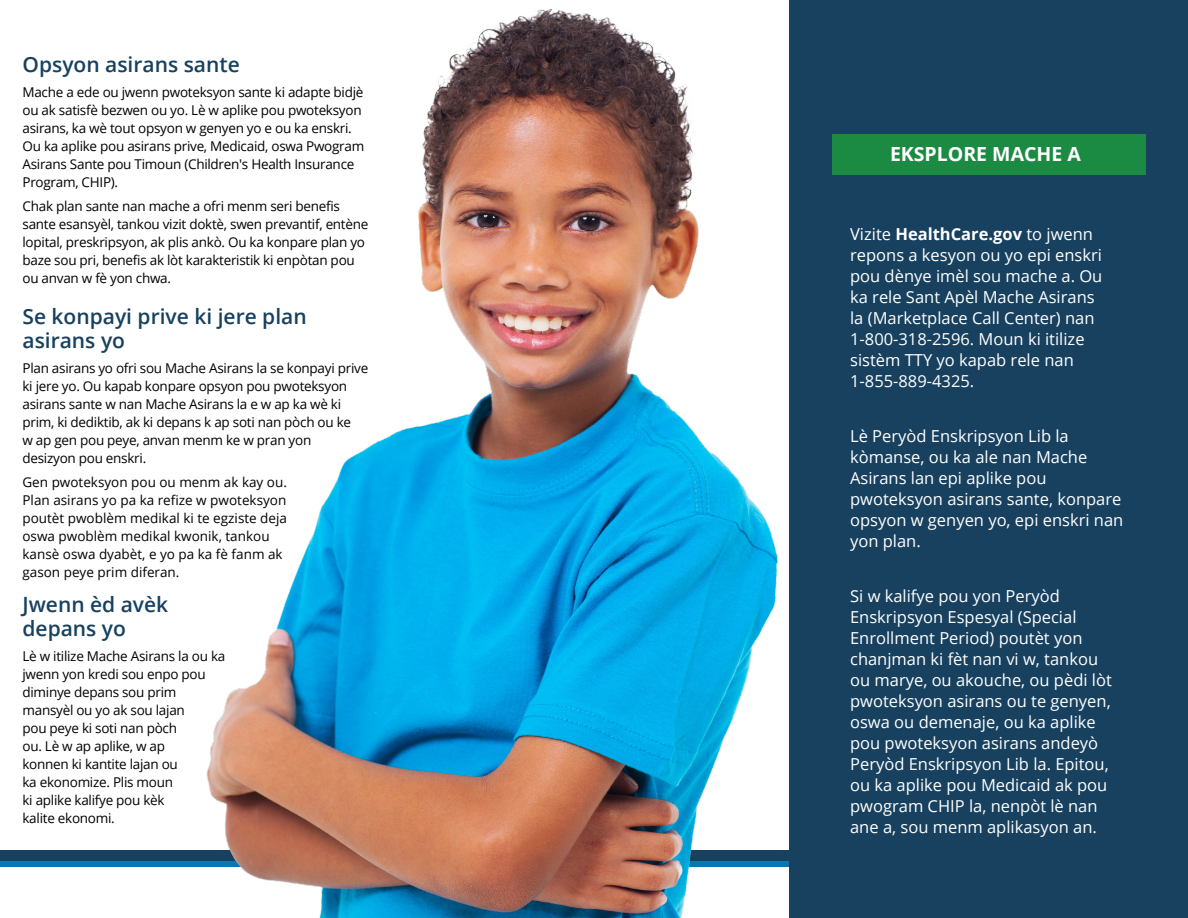
<style>
.page{position:relative;width:1188px;height:918px;background:#fff}
.page>*{position:absolute;margin:0;border:0;box-sizing:border-box;transform-origin:0 0}
.t1{font:600 21px/24px "Open Sans";color:#17415f}
.CALL_OUT_-_Title2{font:700 19.5px "Open Sans";color:#fff}
.text_blue_box2{font:16.5px/21px "Open Sans";color:#fff}
.text_no_indent{font:13.5px/18px "Open Sans";letter-spacing:-.02em;color:#000}
.text_no_indent-2{font:13.5px/18px "Open Sans";color:#000}
.s1{font-weight:700}
</style>
<div class="page">
<div style="left:0;top:850px;width:790px;height:14px;background:#17415f"></div>
<div style="left:0;top:861px;width:790px;height:6px;background:#0d76ad"></div>
<img style="left:206px;top:0;width:584px;height:918px">
<div style="left:790px;top:0;width:398px;height:918px;background:#17415f"></div>
<div style="left:832px;top:134px;width:314px;height:41px;background:#1b8a43"></div>
<h1 class="t1" style="left:22px;top:52px;width:219px">Opsyon asirans sante</h1>
<p class="text_no_indent" style="left:22px;top:83px;width:343px">Mache a ede ou jwenn pwoteksyon sante ki adapte bidjè ou ak satisfè bezwen ou yo. Lè w aplike pou pwoteksyon asirans, ka wè tout opsyon w genyen yo e ou ka enskri.<br>Ou ka aplike pou asirans prive, Medicaid, oswa Pwogram Asirans Sante pou Timoun (Children's Health Insurance Program, CHIP).</p>
<p class="text_no_indent" style="left:22px;top:197px;width:347px">Chak plan sante nan mache a ofri menm seri benefis sante esansyèl, tankou vizit doktè, swen prevantif, entène lopital, preskripsyon, ak plis ankò. Ou ka konpare plan yo baze sou pri, benefis ak lòt karakteristik ki enpòtan pou ou anvan w fè yon chwa.</p>
<h2 class="t1" style="left:22px;top:304px;width:286px">Se konpayi prive ki jere plan asirans yo</h2>
<p class="text_no_indent" style="left:22px;top:359px;width:347px">Plan asirans yo ofri sou Mache Asirans la se konpayi prive ki jere yo. Ou kapab konpare opsyon pou pwoteksyon asirans sante w nan Mache Asirans la e w ap ka wè ki prim, ki dediktib, ak ki depans k ap soti nan pòch ou ke<br>w ap gen pou peye, anvan menm ke w pran yon<br>desizyon pou enskri.</p>
<p class="text_no_indent-2" style="left:22px;top:473px;width:266px">Gen pwoteksyon pou ou menm ak kay ou.<br>Plan asirans yo pa ka refize w pwoteksyon poutèt pwoblèm medikal ki te egziste deja oswa pwoblèm medikal kwonik, tankou kansè oswa dyabèt, e yo pa ka fè fanm ak gason peye prim diferan.</p>
<h2 class="t1" style="left:22px;top:592px;width:147px">Jwenn èd avèk depans yo</h2>
<p class="text_no_indent" style="left:22px;top:647px;width:204px">Lè w itilize Mache Asirans la ou ka jwenn yon kredi sou enpo pou diminye depans sou prim mansyèl ou yo ak sou lajan<br>pou peye ki soti nan pòch<br>ou. Lè w ap aplike, w ap<br>konnen ki kantite lajan ou<br>ka ekonomize. Plis moun<br>ki aplike kalifye pou kèk<br>kalite ekonomi.</p>
<p class="CALL_OUT_-_Title2" style="left:890px;top:140px;width:192px">EKSPLORE MACHE A</p>
<p class="text_blue_box2" style="left:850px;top:223px;width:254px">Vizite <span class="s1">HealthCare.gov</span> to jwenn repons a kesyon ou yo epi enskri pou dènye imèl sou mache a. Ou ka rele Sant Apèl Mache Asirans la (Marketplace Call Center) nan<br>1-800-318-2596. Moun ki itilize sistèm TTY yo kapab rele nan<br>1-855-889-4325.</p>
<p class="text_blue_box2" style="left:850px;top:425px;width:275px">Lè Peryòd Enskripsyon Lib la kòmanse, ou ka ale nan Mache<br>Asirans lan epi aplike pou pwoteksyon asirans sante, konpare opsyon w genyen yo, epi enskri nan yon plan.</p>
<p class="text_blue_box2" style="left:850px;top:585px;width:263px">Si w kalifye pou yon Peryòd<br>Enskripsyon Espesyal (Special<br>Enrollment Period) poutèt yon chanjman ki fèt nan vi w, tankou ou marye, ou akouche, ou pèdi lòt pwoteksyon asirans ou te genyen, oswa ou demenaje, ou ka aplike pou pwoteksyon asirans andeyò<br>Peryòd Enskripsyon Lib la. Epitou, ou ka aplike pou Medicaid ak pou pwogram CHIP la, nenpòt lè nan ane a, sou menm aplikasyon an.</p>
</div>
